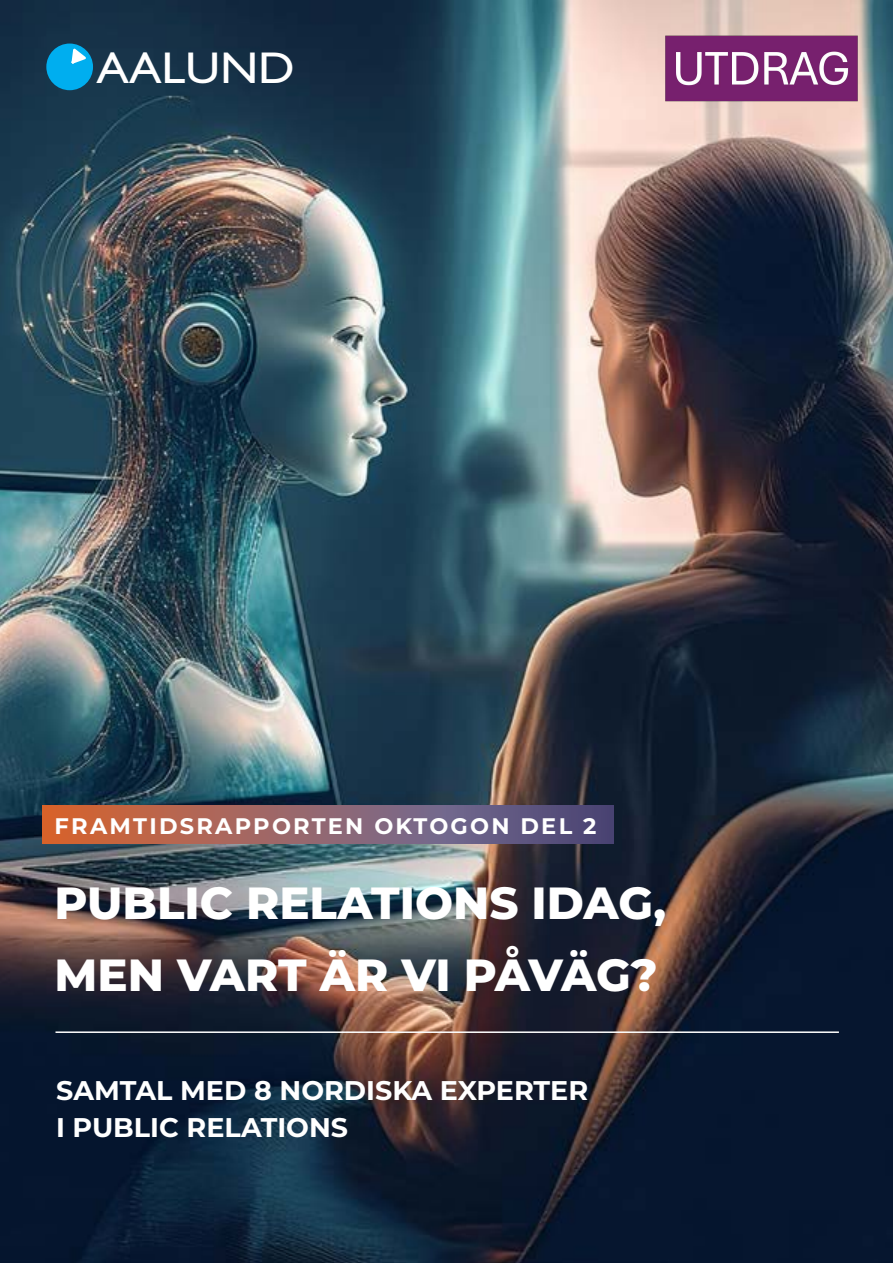
<style>
.page{position:relative;width:893px;height:1263px;background:#fff}
.page>*{position:absolute;margin:0;border:0;box-sizing:border-box;transform-origin:0 0}
.t1{font:800 45px/72.3px "Montserrat";color:#fff}
.t2{font:44.7px "Gill Sans";color:#fff;scale:1.09 1}
.t3{font:700 27px/37.5px "Montserrat";color:#fff}
.t4{font:700 22.5px "Montserrat";letter-spacing:.1em;color:#fff}
</style>
<div class="page">
<img style="left:0;top:0;width:893px;height:1263px">
<hr style="left:56px;top:1031px;width:783px;height:2px;background:#fff">
<div style="left:46px;top:44px;width:47px;height:46px;background:#00aeef;border-radius:50%"></div>
<svg style="left:71px;top:48px;width:15px;height:16px"></svg>
<svg style="left:42px;top:805px;width:571px;height:39px;background:#906168"></svg>
<img style="left:644px;top:24px;width:235px;height:104px">
<h2 class="t2" style="left:97px;top:42px;width:183px">AALUND</h2>
<p class="t4" style="left:55px;top:810px;width:543px">FRAMTIDSRAPPORTEN OKTOGON DEL 2</p>
<h1 class="t1" style="left:55px;top:864px;width:613px">PUBLIC RELATIONS IDAG,<br>MEN VART ÄR VI PÅVÄG?</h1>
<p class="t3" style="left:56px;top:1070px;width:534px">SAMTAL MED 8 NORDISKA EXPERTER<br>I PUBLIC RELATIONS</p>
</div>
